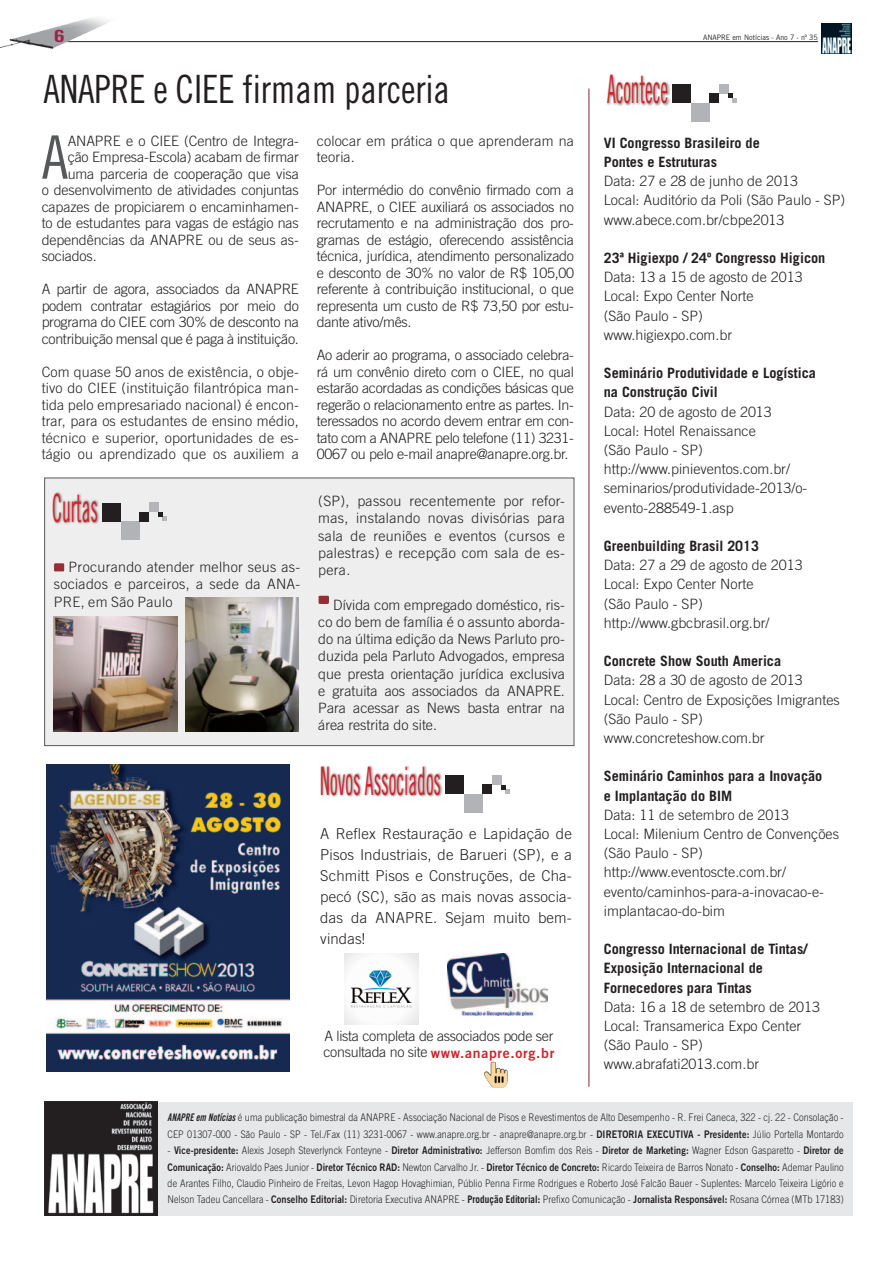
<style>
.page{position:relative;width:893px;height:1263px;background:#fff}
.page>*{position:absolute;margin:0;border:0;box-sizing:border-box;transform-origin:0 0}
.t1{font:60px "Trade Gothic Cond Eighteen";color:#57585a}
.t2{font:39.3px "Trade Gothic Cond Eighteen";color:#d1232a;scale:.5 1}
.t3{font:39px "Trade Gothic Cond Eighteen";letter-spacing:-.005em;color:#231f20;scale:.95 1}
.t4{font:16.8px "Trade Gothic Bold Cond Twenty";color:#952649;scale:1.5 1}
.t5{font:300 15px/21px "Trade Gothic";letter-spacing:.01em;color:#231f20;text-align:justify}
.t6{font:300 14.25px/19.2px "Trade Gothic";color:#231f20}
.t7{font:700 14.25px/19.2px "Trade Gothic";color:#231f20}
.t8{font:300 14.25px "Trade Gothic";letter-spacing:-.02em;color:#231f20}
.t9{font:13.95px "Trade Gothic Bold Two";letter-spacing:.05em;color:#d1232a}
.t10{font:300 10.5px/16.5px "Trade Gothic";letter-spacing:.01em;color:#231f20;text-align:justify;scale:.86 1}
.t11{font:300 10.5px/16.5px "Trade Gothic";letter-spacing:.01em;color:#231f20;scale:.87 1}
.t12{font:7.5px "Trade Gothic";color:#231f20;scale:.95 1}
.s1{font-family:"Trade Gothic";font-weight:300;font-size:14.25px;color:#231f20}
.s2{font-family:"Trade Gothic Bold Cond Twenty Obl";font-weight:400}
.s3{font-family:"Trade Gothic Bold Two";font-weight:400}
.s4{font-weight:700}
</style>
<div class="page">
<div style="left:44px;top:478px;width:530px;height:268px;background:#eeeeef;border:1px solid #57585a"></div>
<div style="left:44px;top:1102px;width:808px;height:113px;background:#e6e7e9"></div>
<img style="left:44px;top:1102px;width:114px;height:113px">
<img style="left:46px;top:764px;width:243px;height:307px">
<div style="left:606px;top:73px;width:65px;height:33px;background:#231f20;opacity:.63"></div>
<div style="left:691px;top:103px;width:18px;height:19px;background:#b2b3b7"></div>
<div style="left:672px;top:84px;width:19px;height:19px;background:#231f20"></div>
<div style="left:719px;top:84px;width:9px;height:9px;background:#b4b5b8"></div>
<div style="left:709px;top:93px;width:10px;height:10px;background:#231f20"></div>
<svg style="left:728px;top:93px;width:9px;height:10px"></svg>
<hr style="left:589px;top:88px;width:1px;height:999px;background:#882139">
<div style="left:52px;top:491px;width:48px;height:34px;background:#231f20;opacity:.63"></div>
<div style="left:121px;top:521px;width:18px;height:19px;background:#b2b3b7"></div>
<div style="left:102px;top:503px;width:19px;height:18px;background:#231f20"></div>
<div style="left:149px;top:502px;width:9px;height:10px;background:#b4b5b8"></div>
<div style="left:139px;top:512px;width:10px;height:9px;background:#231f20"></div>
<svg style="left:158px;top:512px;width:9px;height:9px"></svg>
<div style="left:320px;top:764px;width:123px;height:34px;background:#231f20;opacity:.63"></div>
<div style="left:464px;top:794px;width:19px;height:19px;background:#b2b3b7"></div>
<div style="left:445px;top:775px;width:19px;height:19px;background:#231f20"></div>
<div style="left:492px;top:775px;width:9px;height:10px;background:#b4b5b8"></div>
<div style="left:483px;top:785px;width:9px;height:9px;background:#231f20"></div>
<svg style="left:501px;top:785px;width:9px;height:9px"></svg>
<img style="left:484px;top:1062px;width:24px;height:25px">
<hr style="left:61px;top:41px;width:757px;height:1px;background:#231f20">
<img style="left:0;top:18px;width:144px;height:31px">
<img style="left:822px;top:24px;width:29px;height:29px">
<div style="left:53px;top:563px;width:12px;height:9px;background:#982e33"></div>
<div style="left:318px;top:595px;width:12px;height:8px;background:#fff;opacity:.85"></div>
<div style="left:318px;top:596px;width:12px;height:9px;background:#231f20;opacity:.88"></div>
<img style="left:345px;top:954px;width:73px;height:70px">
<img style="left:448px;top:954px;width:100px;height:62px">
<img style="left:54px;top:617px;width:123px;height:114px">
<img style="left:185px;top:597px;width:114px;height:134px">
<p class="t4" style="left:54px;top:26px;width:9px">6</p>
<p class="t12" style="left:703px;top:33px;width:122px">ANAPRE em Notícias - Ano 7 - nº 35</p>
<h3 class="t3" style="left:44px;top:66px;width:429px">ANAPRE e CIEE firmam parceria</h3>
<h1 class="t1" style="left:42px;top:122px;width:28px">A</h1>
<p class="t6" style="left:68px;top:131px;width:233px">ANAPRE e o CIEE (Centro de Integra-</p>
<p class="t6" style="left:68px;top:147px;width:233px">ção Empresa-Escola) acabam de firmar</p>
<p class="t6" style="left:68px;top:164px;width:233px">uma parceria de cooperação que visa</p>
<p class="t6" style="left:42px;top:180px;width:259px">o desenvolvimento de atividades conjuntas</p>
<p class="t6" style="left:42px;top:197px;width:259px">capazes de propiciarem o encaminhamen-</p>
<p class="t6" style="left:42px;top:213px;width:259px">to de estudantes para vagas de estágio nas</p>
<p class="t6" style="left:42px;top:230px;width:259px">dependências da ANAPRE ou de seus as-</p>
<p class="t6" style="left:42px;top:246px;width:57px">sociados.</p>
<p class="t6" style="left:42px;top:281px;width:259px;line-height:16.5px;text-align:justify">A partir de agora, associados da ANAPRE podem contratar estagiários por meio do programa do CIEE com 30% de desconto na contribuição mensal que é paga à instituição.</p>
<p class="t6" style="left:42px;top:363px;width:259px;line-height:16.5px;text-align:justify">Com quase 50 anos de existência, o obje&shy;tivo do CIEE (instituição filantrópica man&shy;tida pelo empresariado nacional) é encon&shy;trar, para os estudantes de ensino médio, técnico e superior, oportunidades de es&shy;tágio ou aprendizado que os auxiliem a</p>
<h2 class="t2" style="left:52px;top:484px;width:93px">Curtas</h2>
<p class="t6" style="left:54px;top:558px;width:248px;line-height:17.2px;text-align:justify;text-indent:15px">Procurando atender melhor seus as&shy;sociados e parceiros, a sede da ANA-PRE, em São Paulo</p>
<p class="t6" style="left:317px;top:132px;width:259px;line-height:16.5px">colocar em prática o que aprenderam na teoria.</p>
<p class="t6" style="left:317px;top:182px;width:259px;line-height:16.5px;text-align:justify">Por intermédio do convênio firmado com a ANAPRE, o CIEE auxiliará os associados no recrutamento e na administração dos pro&shy;gramas de estágio, oferecendo assistência técnica, jurídica, atendimento personalizado e desconto de 30% no valor de R$ 105,00 referente à contribuição institucional, o que representa um custo de R$ 73,50 por estu&shy;dante ativo/mês.</p>
<p class="t6" style="left:317px;top:347px;width:259px;line-height:16.5px;text-align:justify">Ao aderir ao programa, o associado celebra&shy;rá um convênio direto com o CIEE, no qual estarão acordadas as condições básicas que regerão o relacionamento entre as partes. In&shy;teressados no acordo devem entrar em con&shy;tato com a ANAPRE pelo telefone (11) 3231- 0067 ou pelo e-mail anapre@anapre.org.br.</p>
<p class="t6" style="left:318px;top:492px;width:248px;line-height:17.2px;text-align:justify">(SP), passou recentemente por refor&shy;mas, instalando novas divisórias para sala de reuniões e eventos (cursos e palestras) e recepção com sala de es&shy;pera.</p>
<p class="t6" style="left:318px;top:596px;width:248px;line-height:17.2px;text-align:justify;text-indent:15px">Dívida com empregado doméstico, ris&shy;co do bem de família é o assunto aborda&shy;do na última edição da News Parluto pro&shy;duzida pela Parluto Advogados, empresa que presta orientação jurídica exclusiva e gratuita aos associados da ANAPRE.<br>Para acessar as News basta entrar na área restrita do site.</p>
<h2 class="t2" style="left:320px;top:757px;width:243px">Novos Associados</h2>
<p class="t5" style="left:320px;top:823px;width:253px">A Reflex Restauração e Lapidação de Pisos Industriais, de Barueri (SP), e a Schmitt Pisos e Construções, de Cha&shy;pecó (SC), são as mais novas associa&shy;das da ANAPRE. Sejam muito bem&shy;vindas!</p>
<p class="t8" style="left:324px;top:1028px;width:230px">A lista completa de associados pode ser</p>
<p class="t9" style="left:323px;top:1044px;width:232px"><span class="s1">consultada no site</span> www.anapre.org.br</p>
<h2 class="t2" style="left:607px;top:66px;width:124px">Acontece</h2>
<p class="t7" style="left:604px;top:133px;width:157px">VI Congresso Brasileiro de<br>Pontes e Estruturas</p>
<p class="t6" style="left:604px;top:171px;width:243px">Data: 27 e 28 de junho de 2013<br>Local: Auditório da Poli (São Paulo - SP) www.abece.com.br/cbpe2013</p>
<p class="t7" style="left:604px;top:248px;width:223px">23ª Higiexpo / 24º Congresso Higicon</p>
<p class="t6" style="left:604px;top:267px;width:200px">Data: 13 a 15 de agosto de 2013<br>Local: Expo Center Norte<br>(São Paulo - SP) www.higiexpo.com.br</p>
<p class="t7" style="left:604px;top:363px;width:214px">Seminário Produtividade e Logística na Construção Civil</p>
<p class="t6" style="left:604px;top:402px;width:205px">Data: 20 de agosto de 2013<br>Local: Hotel Renaissance<br>(São Paulo - SP) http://www.pinieventos.com.br/ seminarios/produtividade-2013/o&shy;evento-288549-1.asp</p>
<p class="t7" style="left:604px;top:536px;width:157px">Greenbuilding Brasil 2013</p>
<p class="t6" style="left:604px;top:555px;width:200px">Data: 27 a 29 de agosto de 2013<br>Local: Expo Center Norte<br>(São Paulo - SP) http://www.gbcbrasil.org.br/</p>
<p class="t7" style="left:604px;top:651px;width:179px">Concrete Show South America</p>
<p class="t6" style="left:604px;top:670px;width:237px">Data: 28 a 30 de agosto de 2013<br>Local: Centro de Exposições Imigrantes (São Paulo - SP) www.concreteshow.com.br</p>
<p class="t7" style="left:604px;top:766px;width:220px">Seminário Caminhos para a Inovação e Implantação do BIM</p>
<p class="t6" style="left:604px;top:805px;width:237px">Data: 11 de setembro de 2013<br>Local: Milenium Centro de Convenções (São Paulo - SP) http://www.eventoscte.com.br/ evento/caminhos-para-a-inovacao-e&shy;implantacao-do-bim</p>
<p class="t7" style="left:604px;top:939px;width:205px">Congresso Internacional de Tintas/<br>Exposição Internacional de<br>Fornecedores para Tintas</p>
<p class="t6" style="left:604px;top:997px;width:218px">Data: 16 a 18 de setembro de 2013<br>Local: Transamerica Expo Center (São Paulo - SP) www.abrafati2013.com.br</p>
<p class="t11" style="left:168px;top:1109px;width:779px"><span class="s2">ANAPRE em Notícias</span> é uma publicação bimestral da ANAPRE - Associação Nacional de Pisos e Revestimentos de Alto Desempenho - R. Frei Caneca, 322 - cj. 22 - Consolação -<br>CEP 01307-000 - São Paulo - SP - Tel./Fax (11) 3231-0067 - www.anapre.org.br - anapre@anapre.org.br - <span class="s3">DIRETORIA EXECUTIVA - Presidente:</span> Júlio Portella Montardo</p>
<p class="t10" style="left:168px;top:1142px;width:788px">- <span class="s3">Vice-presidente:</span> Alexis Joseph Steverlynck Fonteyne - <span class="s3">Diretor Administrativo:</span> Jefferson Bomfim dos Reis - <span class="s3">Diretor de Marketing:</span> Wagner Edson Gasparetto - <span class="s3">Diretor de Comunicação:</span> Ariovaldo Paes Junior - <span class="s3">Diretor Técnico RAD:</span> Newton Carvalho Jr. - <span class="s3">Diretor Técnico de Concreto:</span> Ricardo Teixeira de Barros Nonato - <span class="s3">Conselho:</span> Ademar Paulino de Arantes Filho, Claudio Pinheiro de Freitas, Levon Hagop Hovaghimian, Públio Penna Firme Rodrigues e Roberto José Falcão Bauer - Suplentes: Marcelo Teixeira Ligório e Nelson Tadeu Cancellara - <span class="s3">Conselho Editorial:</span> Diretoria Executiva ANAPRE - <span class="s4">Produção Editorial:</span> Prefixo Comunicação - <span class="s3">Jornalista Responsável:</span> Rosana Córnea (MTb 17183)</p>
</div>
